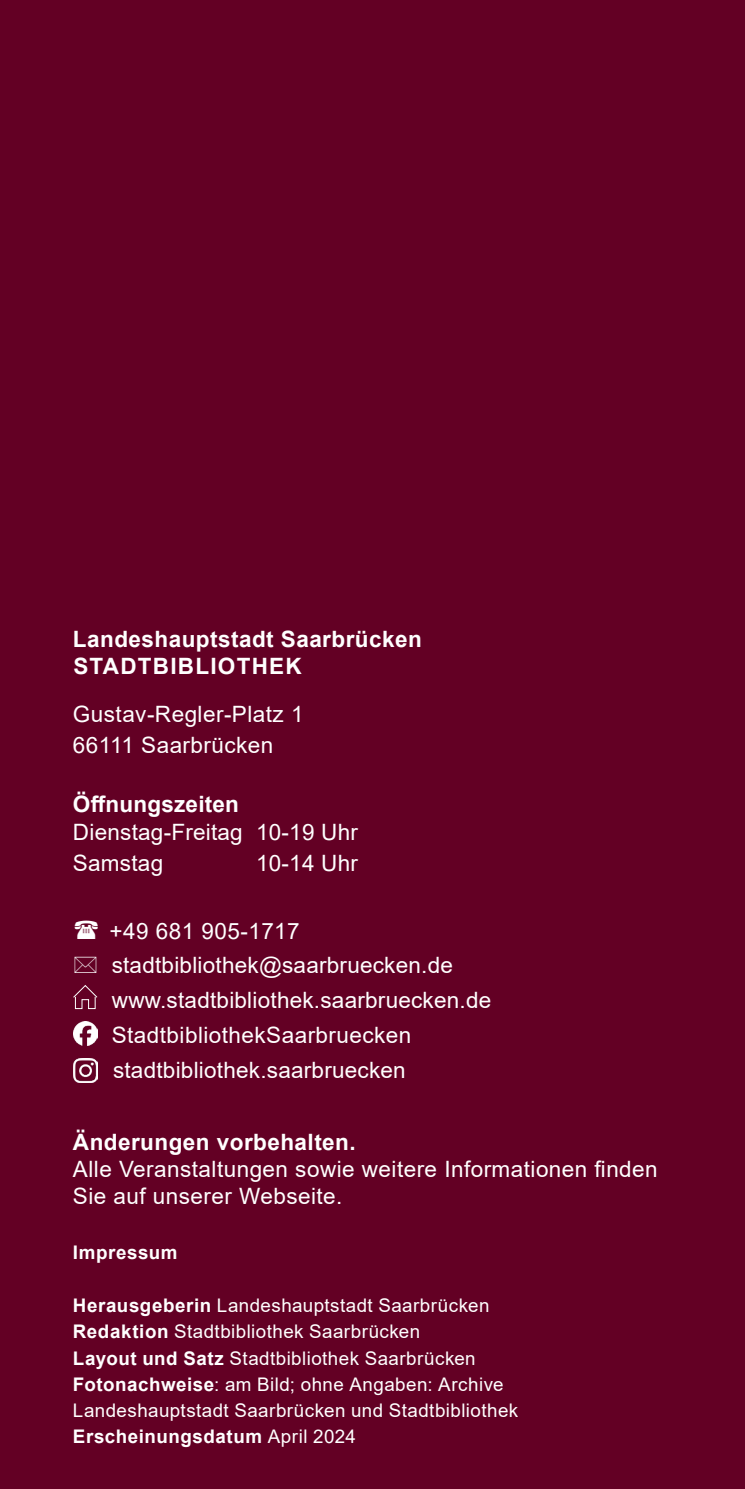
<style>
.page{position:relative;width:745px;height:1489px;background:#fff}
.page>*{position:absolute;margin:0;border:0;box-sizing:border-box;transform-origin:0 0}
.Bildunterschrift_linksbündig{font:22.5px/35px "Arial";letter-spacing:.02em;color:#fff}
.Fließtext{font:22.5px "Arial";letter-spacing:.01em;color:#fff}
.Bildunterschrift_linksbündig-2{font:700 22.5px "Arial";letter-spacing:.02em;color:#fff}
.Bildunterschrift_linksbündig-3{font:700 22.5px "Arial";letter-spacing:.055em;color:#fff}
.Bildunterschrift_linksbündig-4{font:18.75px/26.2px "Arial";letter-spacing:.025em;color:#fff}
.Bildunterschrift_linksbündig-5{font:700 18.75px "Arial";letter-spacing:.03em;color:#fff}
.s1{font-weight:700}
</style>
<div class="page">
<div style="left:0;top:0;width:744px;height:1488px;background:#630024"></div>
<img style="left:73px;top:1021px;width:24px;height:24px">
<img style="left:73px;top:1058px;width:24px;height:24px">
<svg style="left:73px;top:985px;width:25px;height:24px"></svg>
<p class="Bildunterschrift_linksbündig-2" style="left:73px;top:623px;width:350px">Landeshauptstadt Saarbrücken</p>
<p class="Bildunterschrift_linksbündig-3" style="left:73px;top:650px;width:230px">STADTBIBLIOTHEK</p>
<p class="Bildunterschrift_linksbündig" style="left:73px;top:696px;width:232px">Gustav-Regler-Platz 1</p>
<p class="Bildunterschrift_linksbündig" style="left:73px;top:727px;width:202px">66111 Saarbrücken</p>
<p class="Bildunterschrift_linksbündig" style="left:73px;top:790px;width:286px;line-height:27.5px"><span class="s1">Öffnungszeiten<br></span>Dienstag-Freitag 10-19 Uhr</p>
<p class="Bildunterschrift_linksbündig" style="left:73px;top:845px;width:92px">Samstag</p>
<p class="Bildunterschrift_linksbündig" style="left:256px;top:845px;width:103px">10-14 Uhr</p>
<p class="Bildunterschrift_linksbündig" style="left:109px;top:913px;width:192px">+49 681 905-1717</p>
<p class="Fließtext" style="left:112px;top:949px;width:342px">stadtbibliothek@saarbruecken.de</p>
<p class="Bildunterschrift_linksbündig" style="left:112px;top:982px;width:381px">www.stadtbibliothek.saarbruecken.de<br>StadtbibliothekSaarbruecken stadtbibliothek.saarbruecken</p>
<p class="Bildunterschrift_linksbündig" style="left:73px;top:1128px;width:586px;line-height:27px"><span class="s1">Änderungen vorbehalten.<br></span>Alle Veranstaltungen sowie weitere Informationen finden<br>Sie auf unserer Webseite.</p>
<p class="Bildunterschrift_linksbündig-5" style="left:73px;top:1239px;width:106px">Impressum</p>
<p class="Bildunterschrift_linksbündig-4" style="left:73px;top:1291px;width:417px"><span class="s1">Herausgeberin</span> Landeshauptstadt Saarbrücken</p>
<p class="Bildunterschrift_linksbündig-4" style="left:73px;top:1318px;width:446px"><span class="s1">Redaktion</span> Stadtbibliothek Saarbrücken<br><span class="s1">Layout und Satz</span> Stadtbibliothek Saarbrücken <span class="s1">Fotonachweise</span>: am Bild; ohne Angaben: Archive Landeshauptstadt Saarbrücken und Stadtbibliothek <span class="s1">Erscheinungsdatum</span> April 2024</p>
</div>
